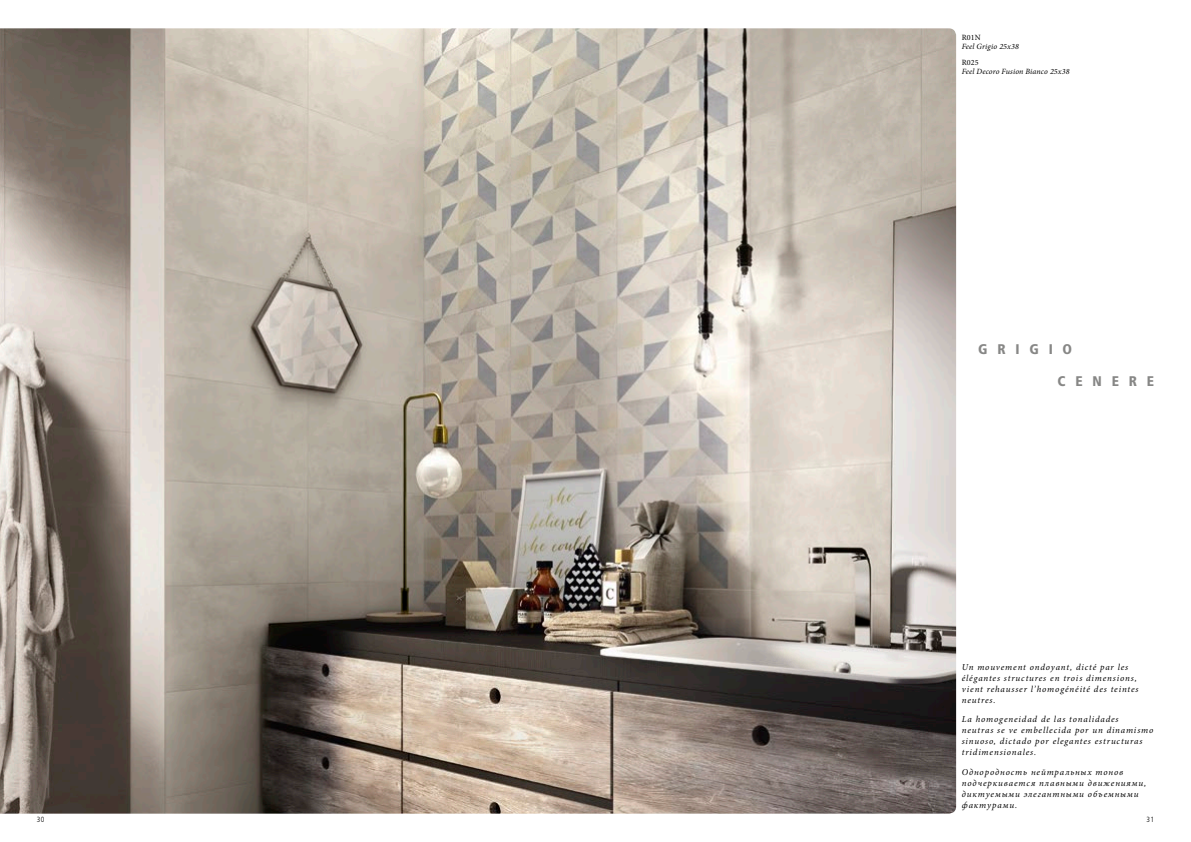
<style>
.page{position:relative;width:1191px;height:842px;background:#fff}
.page>*{position:absolute;margin:0;border:0;box-sizing:border-box;transform-origin:0 0}
.t1{font:900 condensed 14px "Frutiger LT Std";letter-spacing:.7em;color:#878786}
.t2{font:italic 9px/11px "Minion Pro";letter-spacing:.095em;color:#000}
.t3{font:italic 8px "Minion Pro";letter-spacing:.015em;color:#000}
.t4{font:8px "Minion Pro";letter-spacing:.02em;color:#000}
.t5{font:300 condensed 7.5px "Frutiger LT Std";color:#000}
</style>
<div class="page">
<img style="left:0;top:28px;width:956px;height:786px">
<p class="t4" style="left:961px;top:32px;width:21px">R01N</p>
<p class="t3" style="left:961px;top:41px;width:59px">Feel Grigio 25x38</p>
<p class="t4" style="left:961px;top:57px;width:18px">R025</p>
<p class="t3" style="left:961px;top:66px;width:109px">Feel Decoro Fusion Bianco 25x38</p>
<h1 class="t1" style="left:978px;top:340px;width:95px">GRIGIO</h1>
<h1 class="t1" style="left:1057px;top:372px;width:98px">CENERE</h1>
<p class="t2" style="left:961px;top:661px;width:178px">Un mouvement ondoyant, dicté par les élégantes structures en trois dimensions, vient rehausser l’homogénéité des teintes neutres.</p>
<p class="t2" style="left:961px;top:714px;width:193px">La homogeneidad de las tonalidades<br>neutras se ve embellecida por un dinamismo sinuoso, dictado por elegantes estructuras tridimensionales.</p>
<p class="t2" style="left:961px;top:766px;width:186px">Однородность нейтральных тонов подчеркивается плавными движениями, диктуемыми элегантными объемными фактурами.</p>
<p class="t5" style="left:37px;top:815px;width:9px">30</p>
<p class="t5" style="left:1146px;top:815px;width:9px">31</p>
</div>
